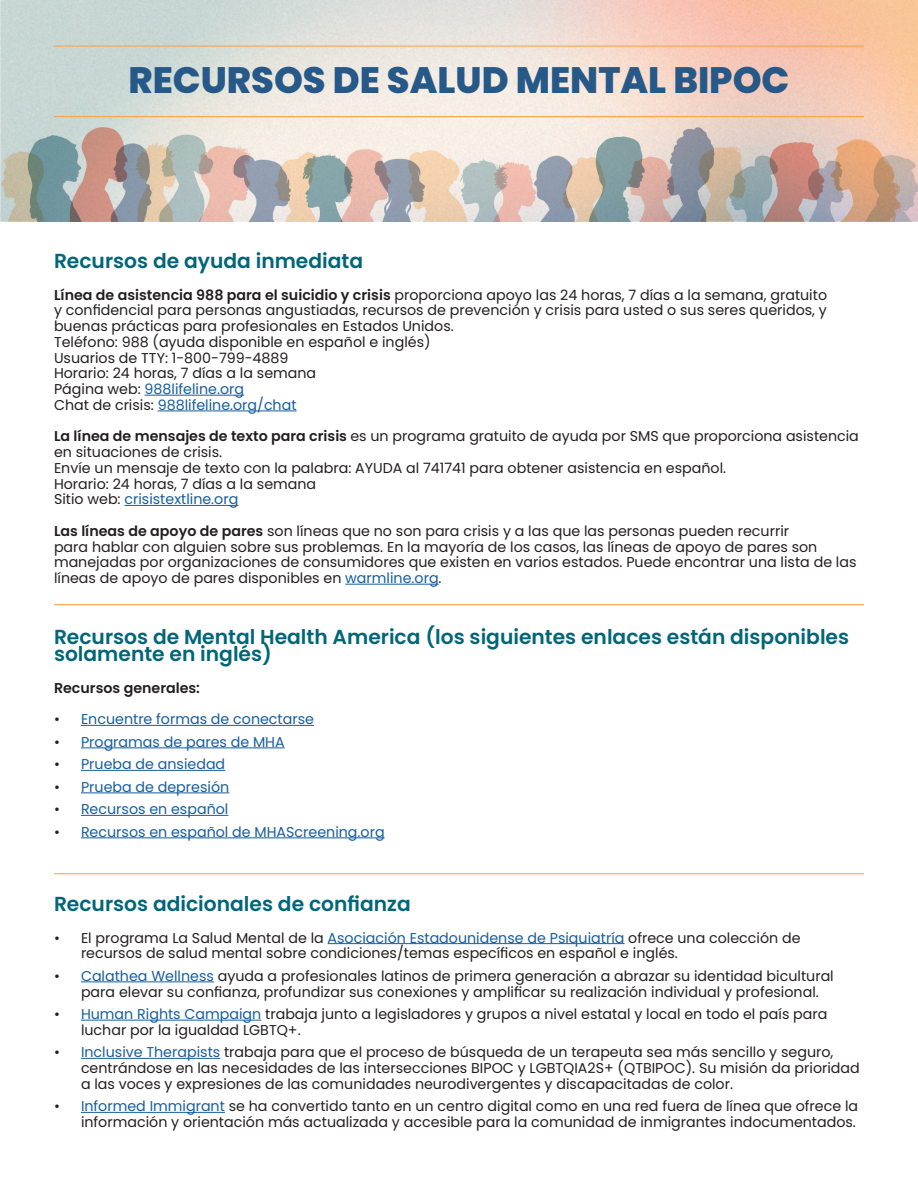
<style>
.page{position:relative;width:918px;height:1188px;background:#fff}
.page>*{position:absolute;margin:0;border:0;box-sizing:border-box;transform-origin:0 0}
.t1{font:800 36.75px "Poppins";color:#265988}
.t2{font:600 20.25px/17.2px "Poppins";color:#006679}
.t3{font:14.25px/15.8px "Poppins";color:#231f20}
.t4{font:14.25px "Poppins";color:#175d9e}
.t5{font:600 14.25px "Poppins";color:#231f20}
.s1{font-weight:600}
.s2{color:#231f20}
.s3{color:#175d9e}
</style>
<div class="page">
<img style="left:0;top:0;width:918px;height:222px">
<hr style="left:145px;top:395px;width:99px;height:1px;background:#175d9e">
<hr style="left:158px;top:411px;width:139px;height:1px;background:#175d9e">
<hr style="left:124px;top:505px;width:114px;height:1px;background:#175d9e">
<hr style="left:345px;top:584px;width:94px;height:1px;background:#175d9e">
<hr style="left:54px;top:46px;width:810px;height:1px;background:#ff9e38">
<hr style="left:54px;top:116px;width:810px;height:1px;background:#ff9e38">
<hr style="left:81px;top:725px;width:233px;height:1px;background:#175d9e">
<hr style="left:81px;top:748px;width:204px;height:1px;background:#175d9e">
<hr style="left:81px;top:770px;width:144px;height:1px;background:#175d9e">
<hr style="left:81px;top:793px;width:148px;height:1px;background:#175d9e">
<hr style="left:81px;top:815px;width:147px;height:1px;background:#175d9e">
<hr style="left:81px;top:838px;width:304px;height:1px;background:#175d9e">
<hr style="left:328px;top:943px;width:296px;height:1px;background:#175d9e">
<hr style="left:81px;top:982px;width:133px;height:1px;background:#175d9e">
<hr style="left:81px;top:1020px;width:180px;height:1px;background:#175d9e">
<hr style="left:81px;top:1058px;width:139px;height:1px;background:#175d9e">
<hr style="left:81px;top:1112px;width:144px;height:1px;background:#175d9e">
<hr style="left:54px;top:604px;width:810px;height:1px;background:#ff9e38">
<hr style="left:54px;top:873px;width:810px;height:1px;background:#ff9e38">
<p class="t1" style="left:129px;top:59px;width:662px">RECURSOS DE SALUD MENTAL BIPOC</p>
<p class="t2" style="left:54px;top:252px;width:311px">Recursos de ayuda inmediata</p>
<p class="t3" style="left:54px;top:287px;width:775px;text-align:justify"><span class="s1">Línea de asistencia 988 para el suicidio y crisis</span> proporciona apoyo las 24 horas, 7 días a la semana, gratuito y confidencial para personas angustiadas, recursos de prevención y crisis para usted o sus seres queridos, y buenas prácticas para profesionales en Estados Unidos.</p>
<p class="t3" style="left:54px;top:334px;width:378px">Teléfono: 988 (ayuda disponible en español e inglés)</p>
<p class="t3" style="left:54px;top:350px;width:236px">Usuarios de TTY: 1-800-799-4889</p>
<p class="t3" style="left:54px;top:366px;width:264px">Horario: 24 horas, 7 días a la semana</p>
<p class="t4" style="left:54px;top:381px;width:192px"><span class="s2">Página web:</span> 988lifeline.org</p>
<p class="t4" style="left:54px;top:397px;width:244px"><span class="s2">Chat de crisis:</span> 988lifeline.org/chat</p>
<p class="t3" style="left:54px;top:429px;width:806px"><span class="s1">La línea de mensajes de texto para crisis</span> es un programa gratuito de ayuda por SMS que proporciona asistencia en situaciones de crisis.</p>
<p class="t3" style="left:54px;top:460px;width:674px">Envíe un mensaje de texto con la palabra: AYUDA al 741741 para obtener asistencia en español.</p>
<p class="t3" style="left:54px;top:476px;width:264px">Horario: 24 horas, 7 días a la semana</p>
<p class="t4" style="left:54px;top:491px;width:186px"><span class="s2">Sitio web:</span> crisistextline.org</p>
<p class="t3" style="left:54px;top:523px;width:804px"><span class="s1">Las líneas de apoyo de pares</span> son líneas que no son para crisis y a las que las personas pueden recurrir<br>para hablar con alguien sobre sus problemas. En la mayoría de los casos, las líneas de apoyo de pares son manejadas por organizaciones de consumidores que existen en varios estados. Puede encontrar una lista de las líneas de apoyo de pares disponibles en <span class="s3">warmline.org</span>.</p>
<p class="t2" style="left:54px;top:628px;width:797px">Recursos de Mental Health America (los siguientes enlaces están disponibles solamente en inglés)</p>
<p class="t5" style="left:54px;top:680px;width:148px">Recursos generales:</p>
<p class="t4" style="left:54px;top:711px;width:262px"><span class="s2">•</span> Encuentre formas de conectarse</p>
<p class="t4" style="left:54px;top:734px;width:232px"><span class="s2">•</span> Programas de pares de MHA</p>
<p class="t4" style="left:54px;top:756px;width:173px"><span class="s2">•</span> Prueba de ansiedad</p>
<p class="t4" style="left:54px;top:779px;width:177px"><span class="s2">•</span> Prueba de depresión</p>
<p class="t4" style="left:54px;top:801px;width:176px"><span class="s2">•</span> Recursos en español</p>
<p class="t4" style="left:54px;top:824px;width:332px"><span class="s2">•</span> Recursos en español de MHAScreening.org</p>
<p class="t2" style="left:54px;top:895px;width:358px">Recursos adicionales de confianza</p>
<p class="t3" style="left:81px;top:930px;width:721px;text-indent:-27px">• El programa La Salud Mental de la <span class="s3">Asociación Estadounidense de Psiquiatría</span> ofrece una colección de recursos de salud mental sobre condiciones/temas específicos en español e inglés.</p>
<p class="t3" style="left:81px;top:968px;width:754px;text-indent:-27px">• <span class="s3">Calathea Wellness</span> ayuda a profesionales latinos de primera generación a abrazar su identidad bicultural para elevar su confianza, profundizar sus conexiones y amplificar su realización individual y profesional.</p>
<p class="t3" style="left:81px;top:1006px;width:748px;text-indent:-27px">• <span class="s3">Human Rights Campaign</span> trabaja junto a legisladores y grupos a nivel estatal y local en todo el país para luchar por la igualdad LGBTQ+.</p>
<p class="t3" style="left:81px;top:1045px;width:780px;text-indent:-27px">• <span class="s3">Inclusive Therapists</span> trabaja para que el proceso de búsqueda de un terapeuta sea más sencillo y seguro, centrándose en las necesidades de las intersecciones BIPOC y LGBTQIA2S+ (QTBIPOC). Su misión da prioridad a las voces y expresiones de las comunidades neurodivergentes y discapacitadas de color.</p>
<p class="t3" style="left:54px;top:1099px;width:806px;text-align:right">• <span class="s3">Informed Immigrant</span> se ha convertido tanto en un centro digital como en una red fuera de línea que ofrece la información y orientación más actualizada y accesible para la comunidad de inmigrantes indocumentados.</p>
</div>
